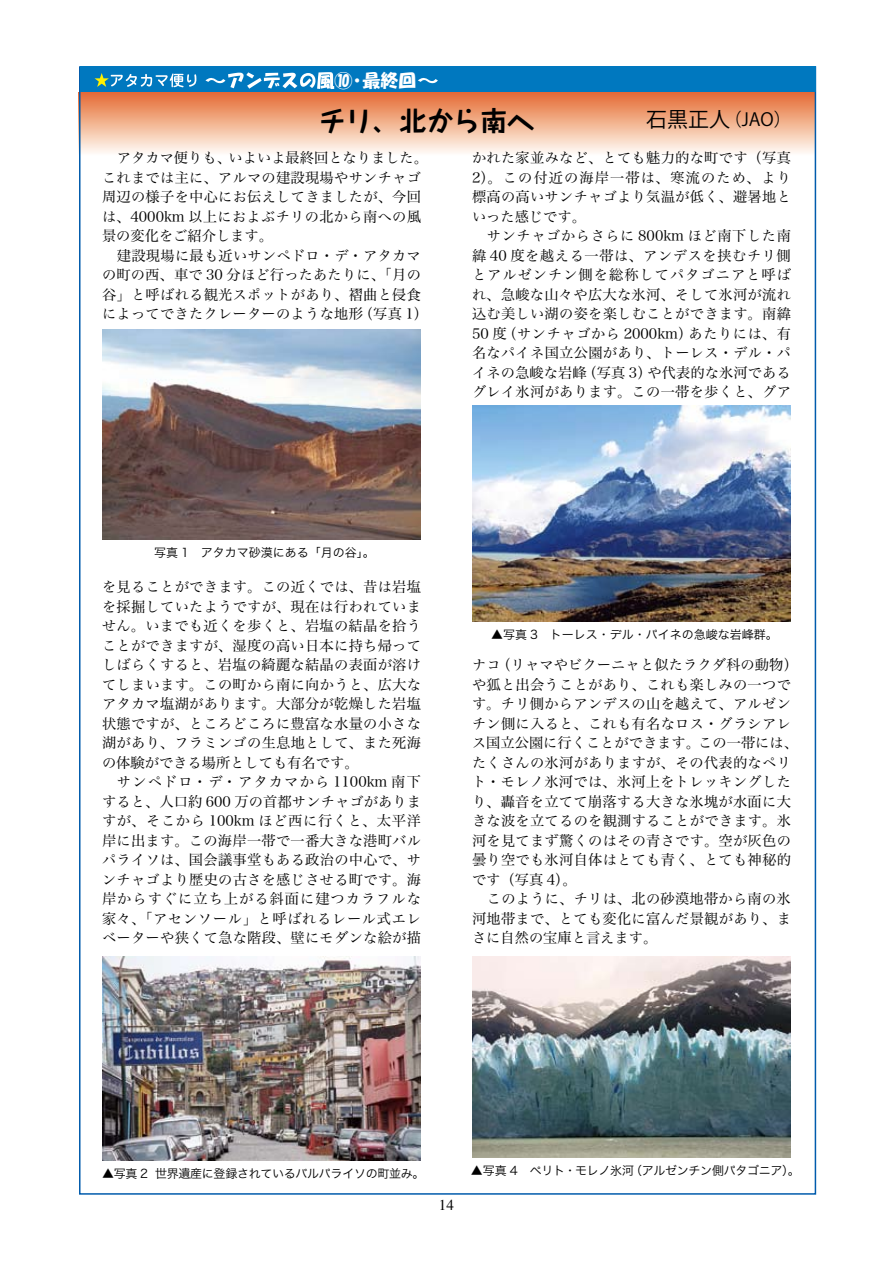
<style>
.page{position:relative;width:893px;height:1263px;background:#fff}
.page>*{position:absolute;margin:0;border:0;box-sizing:border-box;transform-origin:0 0}
.t1{font:700 27px "Taka Hand Std";color:#000}
.t2{font:18px "Koz Go Pro";color:#000}
.t3{font:18px "HG Soei Kakupoptai";color:#fff}
.t4{font:15px "Times";color:#000}
.t5{font:14.25px/19.5px "Hira Min Pro N W3";letter-spacing:.02em;color:#000;text-align:justify}
.t6{font:12px "Hira Kaku Pro W3";letter-spacing:-.025em;color:#000}
.t7{font:12px "Hira Kaku Pro W3";color:#000}
.s1{font-size:21px}
</style>
<div class="page">
<div style="left:79px;top:92px;width:735px;height:64px;background:linear-gradient(to bottom,#e56a30,#fffef7)"></div>
<div style="left:80px;top:66px;width:735px;height:26px;background:#0078bf"></div>
<svg style="left:95px;top:73px;width:101px;height:14px"></svg>
<svg style="left:205px;top:72px;width:129px;height:17px"></svg>
<svg style="left:418px;top:78px;width:20px;height:5px"></svg>
<img style="left:102px;top:329px;width:319px;height:211px">
<img style="left:102px;top:956px;width:319px;height:204px">
<img style="left:472px;top:406px;width:319px;height:216px">
<img style="left:472px;top:956px;width:319px;height:202px">
<p class="t3" style="left:335px;top:72px;width:83px">⑩・最終回</p>
<h1 class="t1" style="left:318px;top:102px;width:218px">チリ、北から南へ</h1>
<p class="t2" style="left:646px;top:108px;width:147px"><span class="s1">石黒正人</span>（JAO）</p>
<p class="t5" style="left:102px;top:147px;width:328px;text-align:left;text-indent:15px">アタカマ便りも、いよいよ最終回となりました。これまでは主に、アルマの建設現場やサンチャゴ周辺の様子を中心にお伝えしてきましたが、今回は、4000km 以上におよぶチリの北から南への風景の変化をご紹介します。</p>
<p class="t5" style="left:102px;top:244px;width:328px;text-align:center">建設現場に最も近いサンペドロ・デ・アタカマ<br>の町の西、車で 30 分ほど行ったあたりに、「月の谷」と呼ばれる観光スポットがあり、褶曲と侵食によってできたクレーターのような地形（写真 1）</p>
<p class="t5" style="left:472px;top:147px;width:320px">かれた家並みなど、とても魅力的な町です（写真2）。この付近の海岸一帯は、寒流のため、より標高の高いサンチャゴより気温が低く、避暑地といった感じです。</p>
<p class="t5" style="left:472px;top:225px;width:320px;text-indent:15px">サンチャゴからさらに 800km ほど南下した南緯 40 度を越える一帯は、アンデスを挟むチリ側とアルゼンチン側を総称してパタゴニアと呼ばれ、急峻な山々や広大な氷河、そして氷河が流れ込む美しい湖の姿を楽しむことができます。南緯50 度（サンチャゴから 2000km）あたりには、有名なパイネ国立公園があり、トーレス・デル・パイネの急峻な岩峰（写真 3）や代表的な氷河であるグレイ氷河があります。この一帯を歩くと、グア</p>
<p class="t7" style="left:154px;top:541px;width:222px">写真 1　アタカマ砂漠にある「月の谷」。</p>
<p class="t5" style="left:102px;top:576px;width:320px">を見ることができます。この近くでは、昔は岩塩を採掘していたようですが、現在は行われていません。いまでも近くを歩くと、岩塩の結晶を拾うことができますが、湿度の高い日本に持ち帰ってしばらくすると、岩塩の綺麗な結晶の表面が溶けてしまいます。この町から南に向かうと、広大なアタカマ塩湖があります。大部分が乾燥した岩塩状態ですが、ところどころに豊富な水量の小さな湖があり、フラミンゴの生息地として、また死海の体験ができる場所としても有名です。</p>
<p class="t5" style="left:102px;top:771px;width:320px;text-indent:15px">サンペドロ・デ・アタカマから 1100km 南下すると、人口約 600 万の首都サンチャゴがありますが、そこから 100km ほど西に行くと、太平洋岸に出ます。この海岸一帯で一番大きな港町バルパライソは、国会議事堂もある政治の中心で、サンチャゴより歴史の古さを感じさせる町です。海岸からすぐに立ち上がる斜面に建つカラフルな家々、「アセンソール」と呼ばれるレール式エレベーターや狭くて急な階段、壁にモダンな絵が描</p>
<p class="t7" style="left:491px;top:623px;width:288px">▲写真 3　トーレス・デル・パイネの急峻な岩峰群。</p>
<p class="t5" style="left:472px;top:654px;width:328px;text-align:left">ナコ（リャマやビクーニャと似たラクダ科の動物）や狐と出会うことがあり、これも楽しみの一つです。チリ側からアンデスの山を越えて、アルゼンチン側に入ると、これも有名なロス・グラシアレス国立公園に行くことができます。この一帯には、たくさんの氷河がありますが、その代表的なペリト・モレノ氷河では、氷河上をトレッキングしたり、轟音を立てて崩落する大きな氷塊が水面に大きな波を立てるのを観測することができます。氷河を見てまず驚くのはその青さです。空が灰色の曇り空でも氷河自体はとても青く、とても神秘的です（写真 4）。</p>
<p class="t5" style="left:472px;top:888px;width:320px;text-indent:15px">このように、チリは、北の砂漠地帯から南の氷河地帯まで、とても変化に富んだ景観があり、まさに自然の宝庫と言えます。</p>
<p class="t6" style="left:102px;top:1163px;width:324px">▲写真 2 世界遺産に登録されているバルパライソの町並み。</p>
<p class="t4" style="left:439px;top:1190px;width:16px">14</p>
<p class="t6" style="left:471px;top:1160px;width:331px">▲写真 4　ペリト・モレノ氷河（アルゼンチン側パタゴニア）。</p>
</div>
